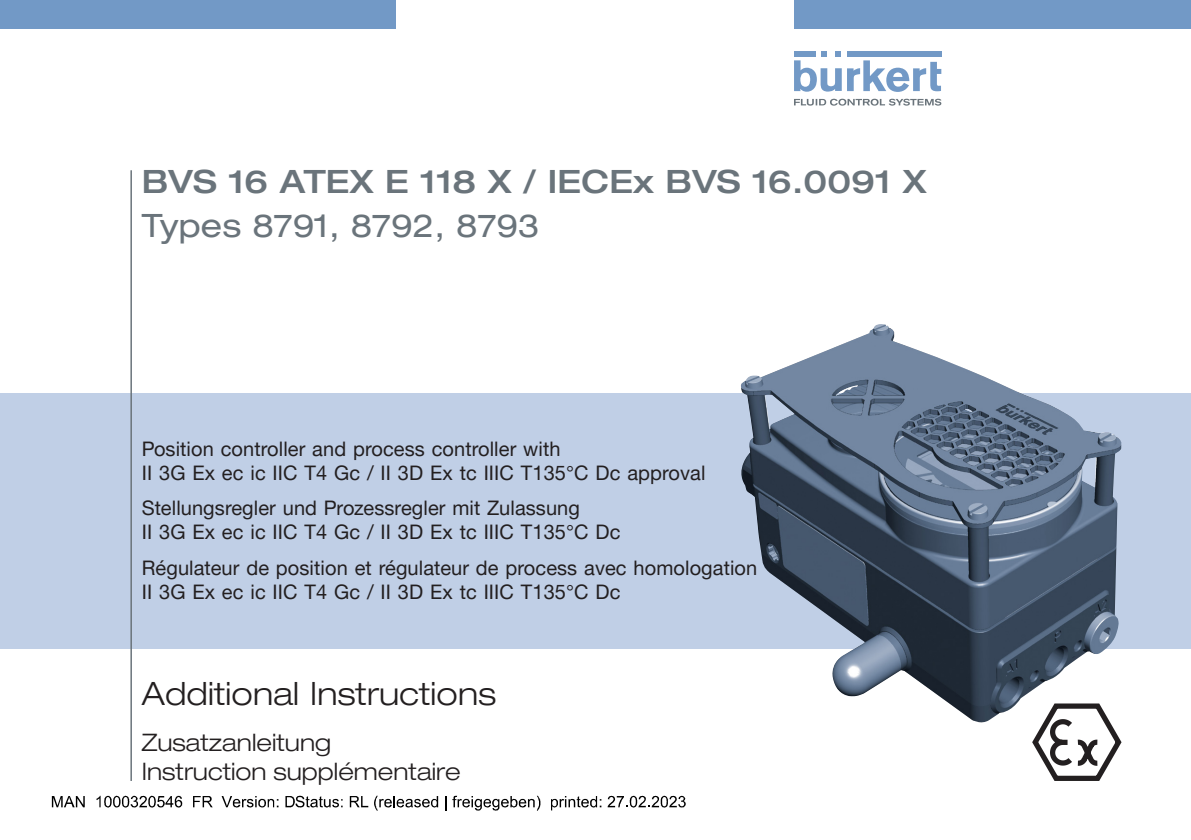
<style>
.page{position:relative;width:1191px;height:840px;background:#fff}
.page>*{position:absolute;margin:0;border:0;box-sizing:border-box;transform-origin:0 0}
._16_DB_Typ{font:500 expanded 32px "Helvetica Neue LTW1 G";letter-spacing:.005em;color:#6a747b}
.t1{font:300 expanded 32px "Helvetica Neue LTW1 G";letter-spacing:.005em;color:#231f20}
._16_DB_Name{font:expanded 32px "Helvetica Neue LTW1 G";letter-spacing:.005em;color:#6a747b}
.t2{font:300 expanded 24px/28.8px "Helvetica Neue LTW1 G";color:#231f20}
._16_extend{font:20px/24px "Helvetica Neue LTW1 G";letter-spacing:.005em;color:#231f20}
</style>
<div class="page">
<div style="left:0;top:393px;width:1191px;height:255px;background:#c0cfe6"></div>
<div style="left:0;top:0;width:396px;height:28px;background:#7299c6"></div>
<div style="left:794px;top:0;width:397px;height:28px;background:#7299c6"></div>
<hr style="left:130px;top:170px;width:2px;height:610px;background:#6a747b">
<svg style="left:847px;top:60px;width:94px;height:32px"></svg>
<svg style="left:794px;top:51px;width:47px;height:41px"></svg>
<div style="left:847px;top:51px;width:94px;height:6px;background:#7299c6"></div>
<svg style="left:794px;top:99px;width:147px;height:7px"></svg>
<svg style="left:1032px;top:722px;width:89px;height:58px"></svg>
<img style="left:734px;top:324px;width:387px;height:398px">
<svg style="left:52px;top:796px;width:33px;height:10px"></svg>
<svg style="left:96px;top:795px;width:86px;height:12px"></svg>
<svg style="left:193px;top:796px;width:19px;height:10px"></svg>
<svg style="left:222px;top:796px;width:56px;height:11px"></svg>
<svg style="left:285px;top:795px;width:57px;height:12px"></svg>
<svg style="left:350px;top:796px;width:18px;height:10px"></svg>
<svg style="left:374px;top:795px;width:64px;height:15px"></svg>
<svg style="left:445px;top:796px;width:1px;height:14px"></svg>
<svg style="left:452px;top:795px;width:88px;height:15px"></svg>
<svg style="left:551px;top:796px;width:50px;height:14px"></svg>
<svg style="left:607px;top:795px;width:78px;height:12px"></svg>
<p class="_16_DB_Typ" style="left:142px;top:161px;width:786px">BVS 16 ATEX E 118 X / IECEx BVS 16.0091 X</p>
<p class="_16_DB_Name" style="left:142px;top:205px;width:399px">Types 8791, 8792, 8793</p>
<p class="_16_extend" style="left:142px;top:436px;width:565px">Position controller and process controller with<br>II 3G Ex ec ic IIC T4 Gc / II 3D Ex tc IIIC T135°C Dc approval</p>
<p class="_16_extend" style="left:142px;top:495px;width:480px">Stellungsregler und Prozessregler mit Zulassung<br>II 3G Ex ec ic IIC T4 Gc / II 3D Ex tc IIIC T135°C Dc</p>
<p class="_16_extend" style="left:142px;top:555px;width:617px">Régulateur de position et régulateur de process avec homologation<br>II 3G Ex ec ic IIC T4 Gc / II 3D Ex tc IIIC T135°C Dc</p>
<h1 class="t1" style="left:142px;top:674px;width:356px">Additional Instructions</h1>
<p class="t2" style="left:142px;top:727px;width:320px">Zusatzanleitung<br>Instruction supplémentaire</p>
</div>
